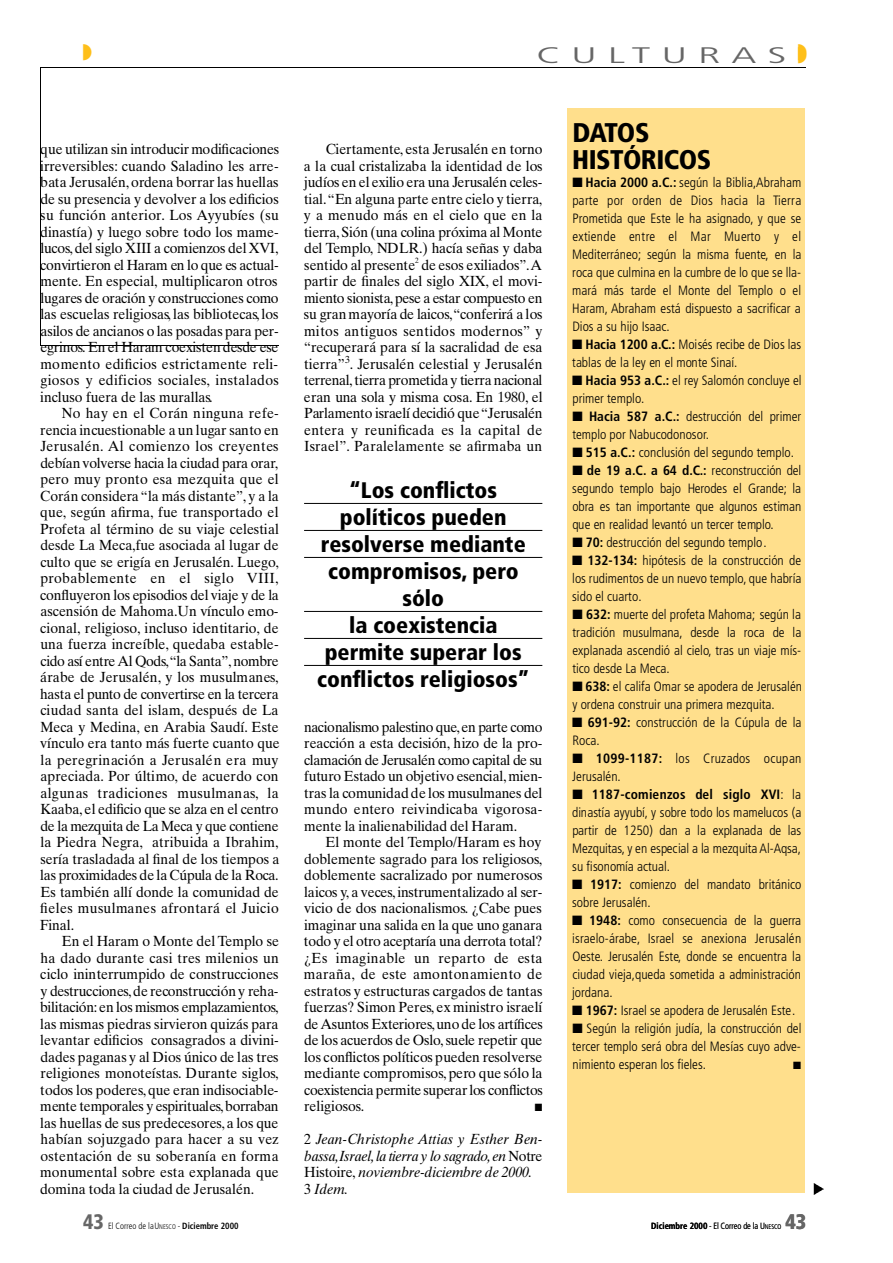
<style>
.page{position:relative;width:893px;height:1263px;background:#fff}
.page>*{position:absolute;margin:0;border:0;box-sizing:border-box;transform-origin:0 0}
.t1{font:900 condensed 27px/27px "Frutiger";letter-spacing:-.04em;color:#000}
.t2{font:900 condensed 22.5px/27px "Frutiger";color:#000;text-align:center}
.t3{font:300 condensed 22.5px "Frutiger";color:#666;scale:2 1}
.t4{font:900 condensed 21px "Frutiger";color:#666;scale:.95 1}
.t5{font:14.7px/16.5px "Times Ten";color:#000;text-align:justify;scale:.95 1}
.t6{font:italic 14.7px/16.5px "Times Ten";letter-spacing:-.005em;color:#000;scale:.95 1}
.t7{font:300 condensed 13.5px/18px "Frutiger";color:#000;text-align:justify}
.t8{font:10.5px "Zapf Dingbats";color:#000;scale:.95 1}
.t9{font:10.5px "Zapf Dingbats";color:#000}
.t10{font:300 condensed 9px "Frutiger";color:#000;scale:.95 1}
.t11{font:7.65px "Times Ten";color:#000;scale:.95 1}
.s1{font-size:6.75px}
.s2{font-weight:700}
.s3{color:#febf1a}
.s4{font-style:normal}
</style>
<div class="page">
<hr style="left:40px;top:67px;width:766px;height:1px;background:#000">
<hr style="left:40px;top:67px;width:1px;height:278px;background:#000">
<hr style="left:40px;top:345px;width:238px;height:1px;background:#000">
<img style="left:813px;top:1183px;width:11px;height:11px">
<div style="left:567px;top:108px;width:238px;height:1084px;background:#ffdf8c"></div>
<hr style="left:304px;top:503px;width:238px;height:1px;background:#000">
<hr style="left:304px;top:530px;width:238px;height:1px;background:#000">
<hr style="left:304px;top:557px;width:238px;height:1px;background:#000">
<hr style="left:304px;top:611px;width:238px;height:1px;background:#000">
<hr style="left:304px;top:638px;width:238px;height:1px;background:#000">
<hr style="left:304px;top:665px;width:238px;height:1px;background:#000">
<p class="t5" style="left:40px;top:142px;width:253px">que utilizan sin introducir modific a c i o n e s irreversibles: cuando Saladino les arre&shy;bata Je r u s a l é n ,ordena borrar las huellas de su presencia y devolver a los edificios su función anterior. Los Ayyubíes (su dinastía) y luego sobre todo los mame&shy;l u c o s,del siglo XIII a comienzos del XVI, convirtieron el Haram en lo que es actual&shy;mente. En especial, multiplicaron otros lugares de oración y construcciones como las escuelas religiosas, las bibliotecas, los asilos de ancianos o las posadas para per&shy;e g r i n o s. En el Haram coexisten desde ese momento edificios estrictamente reli&shy;giosos y edificios sociales, i n s t a l a d o s incluso fuera de las murallas.</p>
<p class="t5" style="left:40px;top:406px;width:254px;text-indent:22px">No hay en el Corán ninguna refe&shy;rencia incuestionable a un lugar santo en Je r u s a l é n . Al comienzo los creyentes debían volverse hacia la ciudad para orar, pero muy pronto esa mezquita que el Corán considera “la más distante”, y a la q u e, según afir m a , fue transportado el Profeta al término de su viaje celestial desde La Meca,fue asociada al lugar de culto que se erigía en Jerusalén. Luego, probablemente en el siglo V I I I , c o n fluyeron los episodios del viaje y de la ascensión de Mahoma.Un vínculo emo&shy;c i o n a l , r e l i g i o s o, incluso identitario, d e una fuerza increíble, quedaba estable&shy;cido así entre Al Qods,“la Santa”,n o m b r e árabe de Je r u s a l é n , y los musulmanes, hasta el punto de convertirse en la tercera ciudad santa del islam, después de La Meca y Medina, en Arabia Saudí. Este vínculo era tanto más fuerte cuanto que la peregrinación a Jerusalén era muy a p r e c i a d a . Por último, de acuerdo con algunas tradiciones musulmanas, l a K a a b a , el edificio que se alza en el centro de la mezquita de La Meca y que contiene la Piedra Negra, atribuida a Ibrahim, sería trasladada al final de los tiempos a las proximidades de la Cúpula de la Roca.<br>Es también allí donde la comunidad de fieles musulmanes afrontará el Ju i c i o Final.</p>
<p class="t5" style="left:40px;top:934px;width:253px;text-indent:22px">En el Haram o Monte del Templo se ha dado durante casi tres milenios un ciclo ininterrumpido de construcciones y destrucciones,de reconstrucción y reha&shy;b i l i t a c i ó n : en los mismos emplazamientos, las mismas piedras sirvieron quizás para levantar edificios consagrados a divini&shy;dades paganas y al Dios único de las tres religiones monoteístas. Durante siglos, todos los poderes,que eran indisociable&shy;mente temporales y espirituales,b o r r a b a n las huellas de sus predecesores, a los que habían sojuzgado para hacer a su vez ostentación de su soberanía en forma monumental sobre esta explanada que domina toda la ciudad de Jerusalén.</p>
<h3 class="t4" style="left:83px;top:1214px;width:23px">43</h3>
<p class="t10" style="left:108px;top:1222px;width:139px">El Correo de la U<span class="s1">NESCO</span> - <span class="s2">Diciembre 2000</span></p>
<h2 class="t3" style="left:536px;top:46px;width:137px">C U LT U R A S<span class="s3">◗</span></h2>
<p class="t5" style="left:304px;top:142px;width:253px;text-indent:22px">C i e r t a m e n t e, esta Jerusalén en torno a la cual cristalizaba la identidad de los judíos en el exilio era una Jerusalén celes&shy;t i a l .“En alguna parte entre cielo y tierra, y a menudo más en el cielo que en la t i e r r a ,Sión (una colina próxima al Monte del Te m p l o, NDLR.) hacía señas y daba sentido al presente de esos exiliados”.A</p>
<p class="t11" style="left:415px;top:257px;width:5px">2</p>
<p class="t5" style="left:304px;top:274px;width:253px">partir de finales del siglo XIX, el movi&shy;miento sionista,pese a estar compuesto en su gran mayoría de laicos,“conferirá a los mitos antiguos sentidos modernos” y “recuperará para sí la sacralidad de esa t i e r r a ”<sup>3</sup>. Jerusalén celestial y Je r u s a l é n t e r r e n a l ,tierra prometida y tierra nacional eran una sola y misma cosa. En 1980, e l Parlamento israelí decidió que “ Je r u s a l é n entera y reunificada es la capital de I s r a e l ” . Paralelamente se afirmaba un</p>
<h2 class="t2" style="left:317px;top:479px;width:214px">“Los conflictos políticos pueden resolverse mediante compromisos, pero sólo<br>la coexistencia permite superar los conflictos religiosos”</h2>
<p class="t5" style="left:304px;top:720px;width:252px">nacionalismo palestino que,en parte como reacción a esta decisión, hizo de la pro&shy;clamación de Jerusalén como capital de su futuro Estado un objetivo esencial,m i e n&shy;tras la comunidad de los musulmanes del mundo entero reivindicaba vigorosa&shy;mente la inalienabilidad del Haram.</p>
<p class="t5" style="left:304px;top:835px;width:253px;text-indent:21px">El monte del Templo/Haram es hoy doblemente sagrado para los religiosos, doblemente sacralizado por numerosos laicos y, a veces, instrumentalizado al ser&shy;vicio de dos nacionalismos. ¿Cabe pues imaginar una salida en la que uno ganara todo y el otro aceptaría una derrota total? ¿Es imaginable un reparto de esta m a r a ñ a , de este amontonamiento de estratos y estructuras cargados de tantas fuerzas? Simon Peres, ex ministro israelí de Asuntos Exteriores,uno de los artífic e s de los acuerdos de Oslo, suele repetir que los conflictos políticos pueden resolverse mediante compromisos, pero que sólo la coexistencia permite superar los confli c t o s religiosos.</p>
<p class="t8" style="left:535px;top:1102px;width:9px">■</p>
<p class="t6" style="left:304px;top:1132px;width:252px"><span class="s4">2</span> Jean-Christophe Attias y Esther Ben&shy;b a s s a ,I s r a e l ,la tierra y lo sagrado,en <span class="s4">N o t r e H i s t o i r e,</span> n oviembre-diciembre de 2000.<br><span class="s4">3</span> Idem.</p>
<h1 class="t1" style="left:572px;top:121px;width:140px">DATOS<br>H I S T Ó R I C O S</h1>
<p class="t7" style="left:572px;top:175px;width:231px">■ <span class="s2">Hacia 2000 a.C.:</span> según la Biblia,Abraham parte por orden de Dios hacia la Ti e r ra Prometida que Este le ha asignado, y que se extiende entre el Mar Muerto y el Mediterráneo; según la misma fuente, en la roca que culmina en la cumbre de lo que se lla&shy;mará más tarde el Monte del Templo o el Haram, Abraham está dispuesto a sacrificar a Dios a su hijo Isaac.</p>
<p class="t7" style="left:572px;top:337px;width:230px">■ <span class="s2">Hacia 1200 a.C. :</span> Moisés recibe de Dios las tablas de la ley en el monte Sinaí.</p>
<p class="t7" style="left:572px;top:373px;width:231px">■ <span class="s2">Hacia 953 a.C.:</span> el rey Salomón concluye el primer templo.</p>
<p class="t7" style="left:572px;top:409px;width:230px">■ <span class="s2">Hacia 587 a.C.:</span> destrucción del primer templo por Nabucodonosor.</p>
<p class="t7" style="left:572px;top:445px;width:223px">■ <span class="s2">515 a.C.:</span> conclusión del segundo templo.</p>
<p class="t7" style="left:572px;top:463px;width:230px">■ <span class="s2">de 19 a.C. a 64 d.C. :</span> reconstrucción del segundo templo bajo Herodes el Gra n d e ; l a o b ra es tan importante que algunos estiman que en realidad levantó un tercer templo.</p>
<p class="t7" style="left:572px;top:535px;width:196px">■ <span class="s2">70:</span> destrucción del segundo templo.</p>
<p class="t7" style="left:572px;top:553px;width:231px">■ <span class="s2">132-134:</span> hipótesis de la construcción de los rudimentos de un nuevo templo, que habría sido el cuarto.</p>
<p class="t7" style="left:572px;top:607px;width:230px">■ <span class="s2">632:</span> muerte del profeta Mahoma; según la tradición musulmana, desde la roca de la explanada ascendió al cielo, tras un viaje mís&shy;tico desde La Meca.</p>
<p class="t7" style="left:572px;top:679px;width:231px">■ <span class="s2">638:</span> el califa Omar se apodera de Jerusalén y ordena construir una primera mezquita.</p>
<p class="t7" style="left:572px;top:715px;width:231px">■ <span class="s2">691-92:</span> construcción de la Cúpula de la<br>Roca.</p>
<p class="t7" style="left:572px;top:751px;width:230px">■ <span class="s2">1 0 9 9 - 1 1 8 7 :</span> los Cruzados ocupan<br>Jerusalén.</p>
<p class="t7" style="left:572px;top:787px;width:231px">■ <span class="s2">1187-comienzos del siglo XVI</span>: l a dinastía ayyubí, y sobre todo los mamelucos (a partir de 1250) dan a la explanada de las M e z q u i t a s, y en especial a la mezquita A l - A q s a , su fisonomía actual.</p>
<p class="t7" style="left:572px;top:877px;width:231px">■ <span class="s2">1917:</span> comienzo del mandato británico sobre Jerusalén.</p>
<p class="t7" style="left:572px;top:913px;width:230px">■ <span class="s2">1948:</span> como consecuencia de la guerra i s ra e l o - á ra b e, I s rael se anexiona Jerusalén Oeste. Jerusalén Este, donde se encuentra la ciudad vieja,queda sometida a administración jordana.</p>
<p class="t7" style="left:572px;top:1003px;width:225px">■ <span class="s2">1967:</span> Israel se apodera de Jerusalén Este.</p>
<p class="t7" style="left:572px;top:1021px;width:231px">■ Según la religión judía, la construcción del tercer templo será obra del Mesías cuyo adve&shy;nimiento esperan los fieles.</p>
<p class="t9" style="left:793px;top:1060px;width:9px">■</p>
<p class="t10" style="left:651px;top:1222px;width:138px"><span class="s2">Diciembre 2000</span> - El Correo de la U<span class="s1">NESCO</span></p>
<h3 class="t4" style="left:785px;top:1214px;width:23px">43</h3>
</div>
